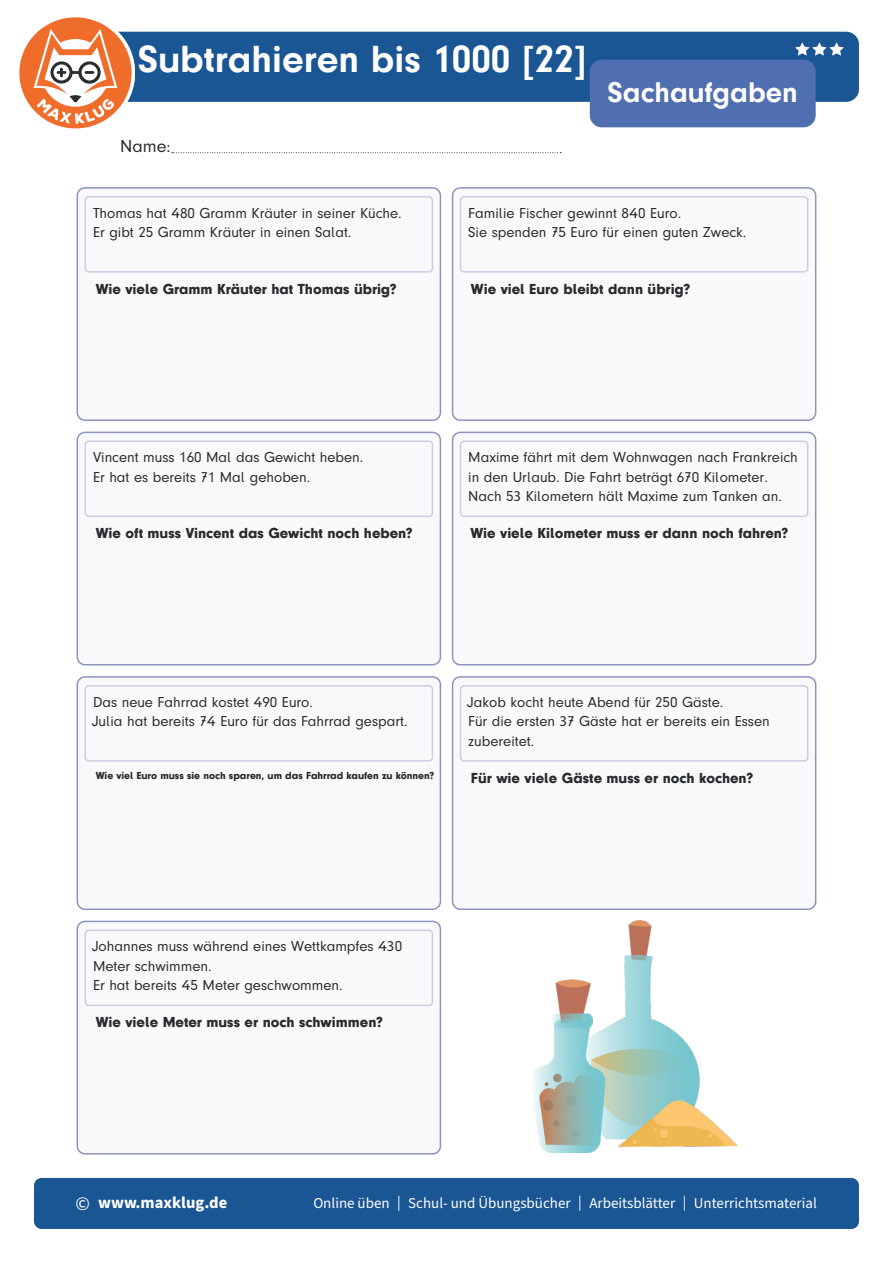
<style>
.page{position:relative;width:893px;height:1263px;background:#fff}
.page>*{position:absolute;margin:0;border:0;box-sizing:border-box;transform-origin:0 0}
.t1{font:700 39px "Mk Druckschrift N";color:#fff}
.t2{font:700 29.4px "Mk Druckschrift N";color:#fff}
.t3{font:18px "Mk Druckschrift N";color:#292c2f}
.t4{font:700 16.5px "Source Sans Pro";color:#fff}
.t5{font:15px/19.5px "Mk Druckschrift N";color:#292c2f}
.t6{font:15px "Mk Druckschrift N bl";color:#292c2f}
.t7{font:15px "Source Sans Pro";color:#fff}
.t8{font:10.5px "Mk Druckschrift N bl";color:#292c2f}
.s1{font-weight:400;font-size:19.5px}
</style>
<div class="page">
<div style="left:135px;top:32px;width:724px;height:70px;background:#1a5594"></div>
<div style="left:34px;top:1178px;width:825px;height:51px;background:#1a5594;border-radius:8px"></div>
<svg style="left:19px;top:17px;width:116px;height:112px"></svg>
<svg style="left:795px;top:42px;width:49px;height:14px"></svg>
<div style="left:453px;top:188px;width:363px;height:232px;background:#f9f9fb;border-radius:8px"></div>
<div style="left:452px;top:187px;width:364px;height:234px;border:2px solid #8b94be;border-radius:8px"></div>
<div style="left:453px;top:677px;width:363px;height:232px;background:#f9f9fb;border-radius:8px"></div>
<div style="left:452px;top:676px;width:364px;height:234px;border:2px solid #8b94be;border-radius:8px"></div>
<div style="left:453px;top:432px;width:363px;height:233px;background:#f9f9fb;border-radius:8px"></div>
<div style="left:452px;top:432px;width:364px;height:233px;border:2px solid #8b94be;border-radius:8px"></div>
<div style="left:77px;top:921px;width:363px;height:233px;background:#f9f9fb;border-radius:8px"></div>
<div style="left:77px;top:921px;width:364px;height:233px;border:2px solid #8b94be;border-radius:8px"></div>
<div style="left:77px;top:677px;width:363px;height:232px;background:#f9f9fb;border-radius:8px"></div>
<div style="left:77px;top:676px;width:364px;height:234px;border:2px solid #8b94be;border-radius:8px"></div>
<div style="left:77px;top:432px;width:363px;height:233px;background:#f9f9fb;border-radius:8px"></div>
<div style="left:77px;top:432px;width:364px;height:233px;border:2px solid #8b94be;border-radius:8px"></div>
<div style="left:77px;top:188px;width:363px;height:232px;background:#f9f9fb;border-radius:8px"></div>
<div style="left:77px;top:187px;width:364px;height:234px;border:2px solid #8b94be;border-radius:8px"></div>
<div style="left:85px;top:196px;width:348px;height:77px;border:2px solid #cacee2;border-radius:4px"></div>
<div style="left:85px;top:441px;width:348px;height:76px;border:2px solid #cacee2;border-radius:4px"></div>
<div style="left:85px;top:685px;width:348px;height:77px;border:2px solid #cacee2;border-radius:4px"></div>
<div style="left:85px;top:929px;width:348px;height:77px;border:2px solid #cacee2;border-radius:4px"></div>
<div style="left:460px;top:196px;width:348px;height:77px;border:2px solid #cacee2;border-radius:4px"></div>
<div style="left:460px;top:441px;width:348px;height:76px;border:2px solid #cacee2;border-radius:4px"></div>
<div style="left:460px;top:685px;width:348px;height:77px;border:2px solid #cacee2;border-radius:4px"></div>
<div style="left:590px;top:60px;width:226px;height:67px;background:#506fb0;border-radius:12px"></div>
<svg style="left:172px;top:152px;width:389px;height:1px"></svg>
<img style="left:533px;top:921px;width:205px;height:231px">
<p class="t1" style="left:138px;top:37px;width:450px">Subtrahieren bis 1000 [22]</p>
<p class="t3" style="left:120px;top:136px;width:52px">Name:</p>
<h2 class="t2" style="left:608px;top:75px;width:192px">Sachaufgaben</h2>
<p class="t5" style="left:93px;top:203px;width:310px">Thomas hat 480 Gramm Kräuter in seiner Küche.</p>
<p class="t5" style="left:93px;top:223px;width:260px">Er gibt 25 Gramm Kräuter in einen Salat.</p>
<p class="t6" style="left:96px;top:280px;width:303px">Wie viele Gramm Kräuter hat Thomas übrig?</p>
<p class="t5" style="left:468px;top:203px;width:214px">Familie Fischer gewinnt 840 Euro.</p>
<p class="t5" style="left:468px;top:223px;width:280px">Sie spenden 75 Euro für einen guten Zweck.</p>
<p class="t6" style="left:471px;top:280px;width:221px">Wie viel Euro bleibt dann übrig?</p>
<p class="t5" style="left:93px;top:448px;width:272px">Vincent muss 160 Mal das Gewicht heben.</p>
<p class="t5" style="left:93px;top:467px;width:219px">Er hat es bereits 71 Mal gehoben.</p>
<p class="t6" style="left:96px;top:525px;width:319px">Wie oft muss Vincent das Gewicht noch heben?</p>
<p class="t5" style="left:468px;top:448px;width:331px">Maxime fährt mit dem Wohnwagen nach Frankreich in den Urlaub. Die Fahrt beträgt 670 Kilometer.</p>
<p class="t5" style="left:468px;top:487px;width:315px">Nach 53 Kilometern hält Maxime zum Tanken an.</p>
<p class="t6" style="left:470px;top:524px;width:320px">Wie viele Kilometer muss er dann noch fahren?</p>
<p class="t5" style="left:93px;top:692px;width:221px">Das neue Fahrrad kostet 490 Euro.</p>
<p class="t5" style="left:93px;top:712px;width:316px">Julia hat bereits 74 Euro für das Fahrrad gespart.</p>
<p class="t8" style="left:96px;top:770px;width:340px">Wie viel Euro muss sie noch sparen, um das Fahrrad kaufen zu können?</p>
<p class="t5" style="left:468px;top:692px;width:257px">Jakob kocht heute Abend für 250 Gäste.</p>
<p class="t5" style="left:468px;top:712px;width:303px">Für die ersten 37 Gäste hat er bereits ein Essen zubereitet.</p>
<p class="t6" style="left:471px;top:769px;width:284px">Für wie viele Gäste muss er noch kochen?</p>
<p class="t5" style="left:93px;top:937px;width:311px">Johannes muss während eines Wettkampfes 430<br>Meter schwimmen.</p>
<p class="t5" style="left:93px;top:976px;width:251px">Er hat bereits 45 Meter geschwommen.</p>
<p class="t6" style="left:96px;top:1013px;width:289px">Wie viele Meter muss er noch schwimmen?</p>
<p class="t4" style="left:75px;top:1191px;width:153px"><span class="s1">©</span> www.maxklug.de</p>
<p class="t7" style="left:313px;top:1193px;width:505px">Online üben | Schul- und Übungsbücher | Arbeitsblätter | Unterrichtsmaterial</p>
</div>
